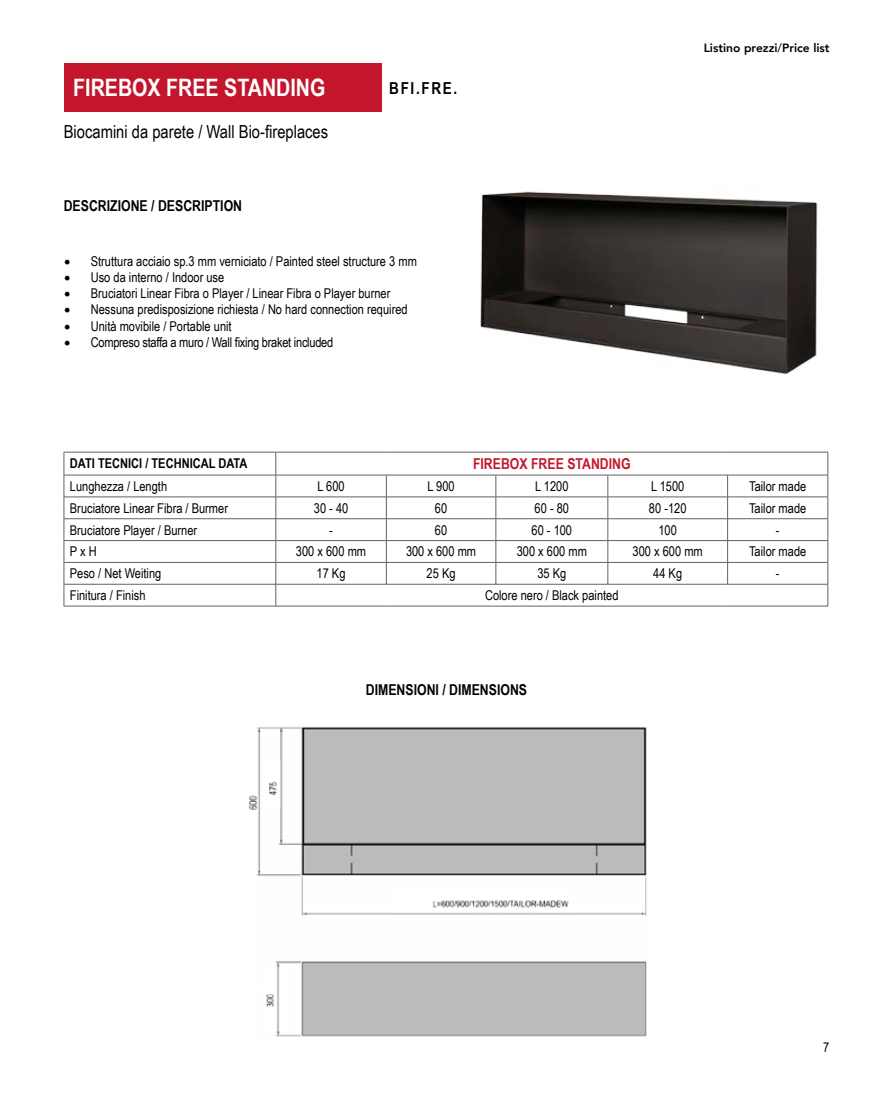
<style>
.page{position:relative;width:893px;height:1106px;background:#fff}
.page>*{position:absolute;margin:0;border:0;box-sizing:border-box;transform-origin:0 0}
.t1{font:700 24px "Arial Narrow";color:#fff}
.t2{font:18px "Arial Narrow";color:#000}
.t3{font:700 16.5px "Arial Narrow";letter-spacing:.1em;color:#000}
.t4{font:700 15px "Arial Narrow";color:#000}
.t5{font:700 15px "Arial Narrow";color:#c3162d}
.t6{font:13.5px "Arial Narrow";color:#000}
.t7{font:13.5px "Arial Narrow";letter-spacing:-.02em;color:#000}
.t8{font:700 13.5px "Arial Narrow";color:#000}
.t9{font:800 12px "Avenir";color:#000}
.s1{font-family:"Minion Pro";font-size:18px}
.s2{font-weight:400}
</style>
<div class="page">
<div style="left:64px;top:63px;width:317px;height:49px;background:#c3162d"></div>
<hr style="left:64px;top:452px;width:212px;height:1px;background:#636260">
<hr style="left:276px;top:452px;width:110px;height:1px;background:#636260">
<hr style="left:386px;top:452px;width:110px;height:1px;background:#636260">
<hr style="left:496px;top:452px;width:112px;height:1px;background:#636260">
<hr style="left:608px;top:452px;width:120px;height:1px;background:#636260">
<hr style="left:728px;top:452px;width:100px;height:1px;background:#636260">
<hr style="left:64px;top:475px;width:212px;height:1px;background:#636260">
<hr style="left:276px;top:475px;width:110px;height:1px;background:#636260">
<hr style="left:386px;top:475px;width:110px;height:1px;background:#636260">
<hr style="left:496px;top:475px;width:112px;height:1px;background:#636260">
<hr style="left:608px;top:475px;width:120px;height:1px;background:#636260">
<hr style="left:728px;top:475px;width:100px;height:1px;background:#636260">
<hr style="left:64px;top:496px;width:212px;height:1px;background:#636260">
<hr style="left:276px;top:496px;width:110px;height:1px;background:#636260">
<hr style="left:386px;top:496px;width:110px;height:1px;background:#636260">
<hr style="left:496px;top:496px;width:112px;height:1px;background:#636260">
<hr style="left:608px;top:496px;width:120px;height:1px;background:#636260">
<hr style="left:728px;top:496px;width:100px;height:1px;background:#636260">
<hr style="left:64px;top:518px;width:212px;height:1px;background:#636260">
<hr style="left:276px;top:518px;width:110px;height:1px;background:#636260">
<hr style="left:386px;top:518px;width:110px;height:1px;background:#636260">
<hr style="left:496px;top:518px;width:112px;height:1px;background:#636260">
<hr style="left:608px;top:518px;width:120px;height:1px;background:#636260">
<hr style="left:728px;top:518px;width:100px;height:1px;background:#636260">
<hr style="left:64px;top:540px;width:212px;height:1px;background:#636260">
<hr style="left:276px;top:540px;width:110px;height:1px;background:#636260">
<hr style="left:386px;top:540px;width:110px;height:1px;background:#636260">
<hr style="left:496px;top:540px;width:112px;height:1px;background:#636260">
<hr style="left:608px;top:540px;width:120px;height:1px;background:#636260">
<hr style="left:728px;top:540px;width:100px;height:1px;background:#636260">
<hr style="left:64px;top:562px;width:212px;height:1px;background:#636260">
<hr style="left:276px;top:562px;width:110px;height:1px;background:#636260">
<hr style="left:386px;top:562px;width:110px;height:1px;background:#636260">
<svg style="left:386px;top:475px;width:1px;height:109px"></svg>
<hr style="left:496px;top:562px;width:112px;height:1px;background:#636260">
<svg style="left:496px;top:475px;width:1px;height:109px"></svg>
<hr style="left:608px;top:562px;width:120px;height:1px;background:#636260">
<svg style="left:608px;top:475px;width:1px;height:109px"></svg>
<hr style="left:728px;top:562px;width:100px;height:1px;background:#636260">
<svg style="left:727px;top:475px;width:1px;height:109px"></svg>
<hr style="left:64px;top:584px;width:212px;height:1px;background:#636260">
<svg style="left:64px;top:452px;width:1px;height:154px"></svg>
<hr style="left:276px;top:584px;width:110px;height:1px;background:#636260">
<svg style="left:276px;top:452px;width:1px;height:154px"></svg>
<hr style="left:386px;top:584px;width:110px;height:1px;background:#636260">
<hr style="left:496px;top:584px;width:112px;height:1px;background:#636260">
<hr style="left:608px;top:584px;width:120px;height:1px;background:#636260">
<hr style="left:728px;top:584px;width:100px;height:1px;background:#636260">
<svg style="left:828px;top:452px;width:1px;height:154px"></svg>
<hr style="left:64px;top:606px;width:212px;height:1px;background:#636260">
<hr style="left:276px;top:606px;width:110px;height:1px;background:#636260">
<hr style="left:386px;top:606px;width:110px;height:1px;background:#636260">
<hr style="left:496px;top:606px;width:112px;height:1px;background:#636260">
<hr style="left:608px;top:606px;width:120px;height:1px;background:#636260">
<hr style="left:728px;top:606px;width:100px;height:1px;background:#636260">
<img style="left:480px;top:191px;width:338px;height:184px">
<img style="left:249px;top:726px;width:398px;height:311px">
<h1 class="t1" style="left:73px;top:74px;width:254px">FIREBOX FREE STANDING</h1>
<h2 class="t2" style="left:64px;top:121px;width:266px">Biocamini da parete / Wall Bio-fireplaces</h2>
<p class="t4" style="left:64px;top:197px;width:180px">DESCRIZIONE / DESCRIPTION</p>
<p class="t3" style="left:389px;top:78px;width:69px">BFI.FRE.</p>
<p class="t6" style="left:64px;top:253px;width:355px"><span class="s1">•</span> Struttura acciaio sp.3 mm verniciato / Painted steel structure 3 mm</p>
<p class="t6" style="left:64px;top:269px;width:162px"><span class="s1">•</span> Uso da interno / Indoor use</p>
<p class="t6" style="left:64px;top:286px;width:328px"><span class="s1">•</span> Bruciatori Linear Fibra o Player / Linear Fibra o Player burner</p>
<p class="t6" style="left:64px;top:302px;width:345px"><span class="s1">•</span> Nessuna predisposizione richiesta / No hard connection required</p>
<p class="t6" style="left:64px;top:318px;width:169px"><span class="s1">•</span> Unità movibile / Portable unit</p>
<p class="t7" style="left:64px;top:334px;width:271px"><span class="s1">•</span> Compreso staffa a muro / Wall fixing braket included</p>
<p class="t9" style="left:704px;top:40px;width:127px">Listino prezzi<span class="s2">/</span>Price list</p>
<p class="t8" style="left:70px;top:455px;width:179px">DATI TECNICI / TECHNICAL DATA</p>
<p class="t5" style="left:473px;top:455px;width:159px">FIREBOX FREE STANDING</p>
<p class="t6" style="left:70px;top:478px;width:99px">Lunghezza / Length</p>
<p class="t6" style="left:317px;top:478px;width:29px">L 600</p>
<p class="t6" style="left:427px;top:478px;width:29px">L 900</p>
<p class="t6" style="left:535px;top:478px;width:35px">L 1200</p>
<p class="t6" style="left:651px;top:478px;width:35px">L 1500</p>
<p class="t6" style="left:749px;top:478px;width:59px">Tailor made</p>
<p class="t6" style="left:70px;top:500px;width:160px">Bruciatore Linear Fibra / Burmer</p>
<p class="t6" style="left:314px;top:500px;width:36px">30 - 40</p>
<p class="t6" style="left:435px;top:500px;width:14px">60</p>
<p class="t6" style="left:535px;top:500px;width:36px">60 - 80</p>
<p class="t6" style="left:649px;top:500px;width:39px">80 -120</p>
<p class="t6" style="left:749px;top:500px;width:59px">Tailor made</p>
<p class="t6" style="left:70px;top:522px;width:129px">Bruciatore Player / Burner</p>
<p class="t6" style="left:329px;top:522px;width:5px">-</p>
<p class="t6" style="left:435px;top:522px;width:14px">60</p>
<p class="t6" style="left:531px;top:522px;width:42px">60 - 100</p>
<p class="t6" style="left:658px;top:522px;width:20px">100</p>
<p class="t6" style="left:776px;top:522px;width:5px">-</p>
<p class="t6" style="left:70px;top:544px;width:28px">P x H</p>
<p class="t6" style="left:296px;top:544px;width:72px">300 x 600 mm</p>
<p class="t6" style="left:406px;top:544px;width:72px">300 x 600 mm</p>
<p class="t6" style="left:517px;top:544px;width:72px">300 x 600 mm</p>
<p class="t6" style="left:633px;top:544px;width:72px">300 x 600 mm</p>
<p class="t6" style="left:749px;top:544px;width:59px">Tailor made</p>
<p class="t6" style="left:70px;top:565px;width:93px">Peso / Net Weiting</p>
<p class="t6" style="left:317px;top:565px;width:30px">17 Kg</p>
<p class="t6" style="left:427px;top:565px;width:30px">25 Kg</p>
<p class="t6" style="left:537px;top:565px;width:30px">35 Kg</p>
<p class="t6" style="left:653px;top:565px;width:30px">44 Kg</p>
<p class="t6" style="left:776px;top:565px;width:5px">-</p>
<p class="t6" style="left:70px;top:587px;width:77px">Finitura / Finish</p>
<p class="t6" style="left:485px;top:587px;width:135px">Colore nero / Black painted</p>
<p class="t4" style="left:366px;top:681px;width:163px">DIMENSIONI / DIMENSIONS</p>
<p class="t6" style="left:823px;top:1039px;width:8px">7</p>
</div>
